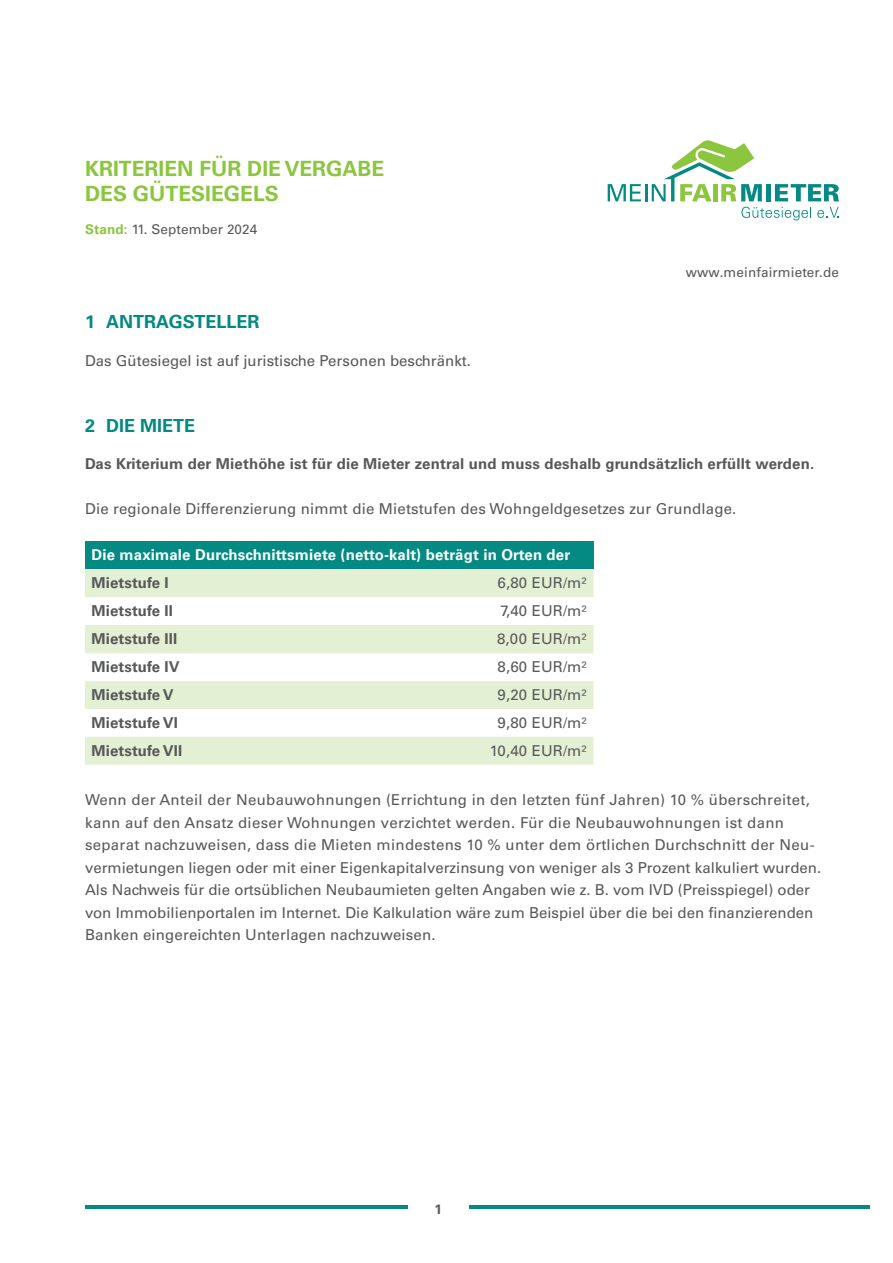
<style>
.page{position:relative;width:893px;height:1263px;background:#fff}
.page>*{position:absolute;margin:0;border:0;box-sizing:border-box;transform-origin:0 0}
.t1{font:700 21px/25.2px "Univers LT Pro 65";color:#8bc63e}
.t2{font:700 18px "Univers LT Pro 65";color:#048983}
.t3{font:15px/22.5px "Univers LT Pro 55 Roman";letter-spacing:.01em;color:#57585a}
.t4{font:700 15px "Univers LT Pro 65";letter-spacing:.01em;color:#57585a}
.t5{font:700 15px "Univers LT Pro 65";letter-spacing:.01em;color:#fff}
.t6{font:13.5px "Univers LT Pro 55 Roman";letter-spacing:.01em;color:#57585a}
.t7{font:700 13.5px "Univers LT Pro 65";color:#57585a}
.s1{font-family:"Univers LT Pro 65";font-weight:700;color:#8bc63e}
</style>
<div class="page">
<svg style="left:608px;top:140px;width:154px;height:61px"></svg>
<hr style="left:766px;top:184px;width:4px;height:17px;background:#048983">
<svg style="left:775px;top:184px;width:64px;height:17px"></svg>
<svg style="left:741px;top:207px;width:70px;height:13px"></svg>
<svg style="left:817px;top:207px;width:22px;height:11px"></svg>
<div style="left:85px;top:541px;width:508px;height:28px;background:#048983"></div>
<svg style="left:85px;top:569px;width:508px;height:196px;fill:#e4f0d4"></svg>
<hr style="left:85px;top:1206px;width:785px;height:3px;background:#048983">
<div style="left:408px;top:1193px;width:60px;height:28px;background:#fff"></div>
<h1 class="t1" style="left:85px;top:155px;width:301px">KRITERIEN FÜR DIE VERGABE<br>DES GÜTESIEGELS</h1>
<p class="t6" style="left:85px;top:220px;width:174px"><span class="s1">Stand:</span> 11. September 2024</p>
<p class="t2" style="left:85px;top:309px;width:176px">1 ANTRAGSTELLER</p>
<p class="t3" style="left:85px;top:348px;width:387px">Das Gütesiegel ist auf juristische Personen beschränkt.</p>
<p class="t6" style="left:686px;top:263px;width:155px">www.meinfairmieter.de</p>
<p class="t2" style="left:85px;top:412px;width:112px">2 DIE MIETE</p>
<p class="t4" style="left:85px;top:453px;width:731px">Das Kriterium der Miethöhe ist für die Mieter zentral und muss deshalb grundsätzlich erfüllt werden.</p>
<p class="t3" style="left:85px;top:497px;width:653px">Die regionale Differenzierung nimmt die Mietstufen des Wohngeldgesetzes zur Grundlage.</p>
<p class="t5" style="left:91px;top:544px;width:480px">Die maximale Durchschnittsmiete (netto-kalt) beträgt in Orten der</p>
<p class="t4" style="left:91px;top:572px;width:79px">Mietstufe I</p>
<p class="t3" style="left:498px;top:571px;width:91px">6,80 EUR/m²</p>
<p class="t4" style="left:91px;top:600px;width:83px">Mietstufe II</p>
<p class="t3" style="left:500px;top:599px;width:88px">7,40 EUR/m²</p>
<p class="t4" style="left:91px;top:628px;width:87px">Mietstufe III</p>
<p class="t3" style="left:497px;top:626px;width:92px">8,00 EUR/m²</p>
<p class="t4" style="left:91px;top:656px;width:90px">Mietstufe IV</p>
<p class="t3" style="left:498px;top:655px;width:91px">8,60 EUR/m²</p>
<p class="t4" style="left:91px;top:684px;width:84px">Mietstufe V</p>
<p class="t3" style="left:498px;top:683px;width:91px">9,20 EUR/m²</p>
<p class="t4" style="left:91px;top:712px;width:88px">Mietstufe VI</p>
<p class="t3" style="left:498px;top:710px;width:91px">9,80 EUR/m²</p>
<p class="t4" style="left:91px;top:740px;width:92px">Mietstufe VII</p>
<p class="t3" style="left:490px;top:738px;width:99px">10,40 EUR/m²</p>
<p class="t3" style="left:85px;top:788px;width:738px">Wenn der Anteil der Neubauwohnungen (Errichtung in den letzten fünf Jahren) 10 % überschreitet, kann auf den Ansatz dieser Wohnungen verzichtet werden. Für die Neubauwohnungen ist dann separat nachzuweisen, dass die Mieten mindestens 10 % unter dem örtlichen Durchschnitt der Neu&shy;vermietungen liegen oder mit einer Eigenkapitalverzinsung von weniger als 3 Prozent kalkuliert wurden.<br>Als Nachweis für die ortsüblichen Neubaumieten gelten Angaben wie z. B. vom IVD (Preisspiegel) oder von Immobilienportalen im Internet. Die Kalkulation wäre zum Beispiel über die bei den finanzierenden Banken eingereichten Unterlagen nachzuweisen.</p>
<p class="t7" style="left:435px;top:1199px;width:9px">1</p>
</div>
